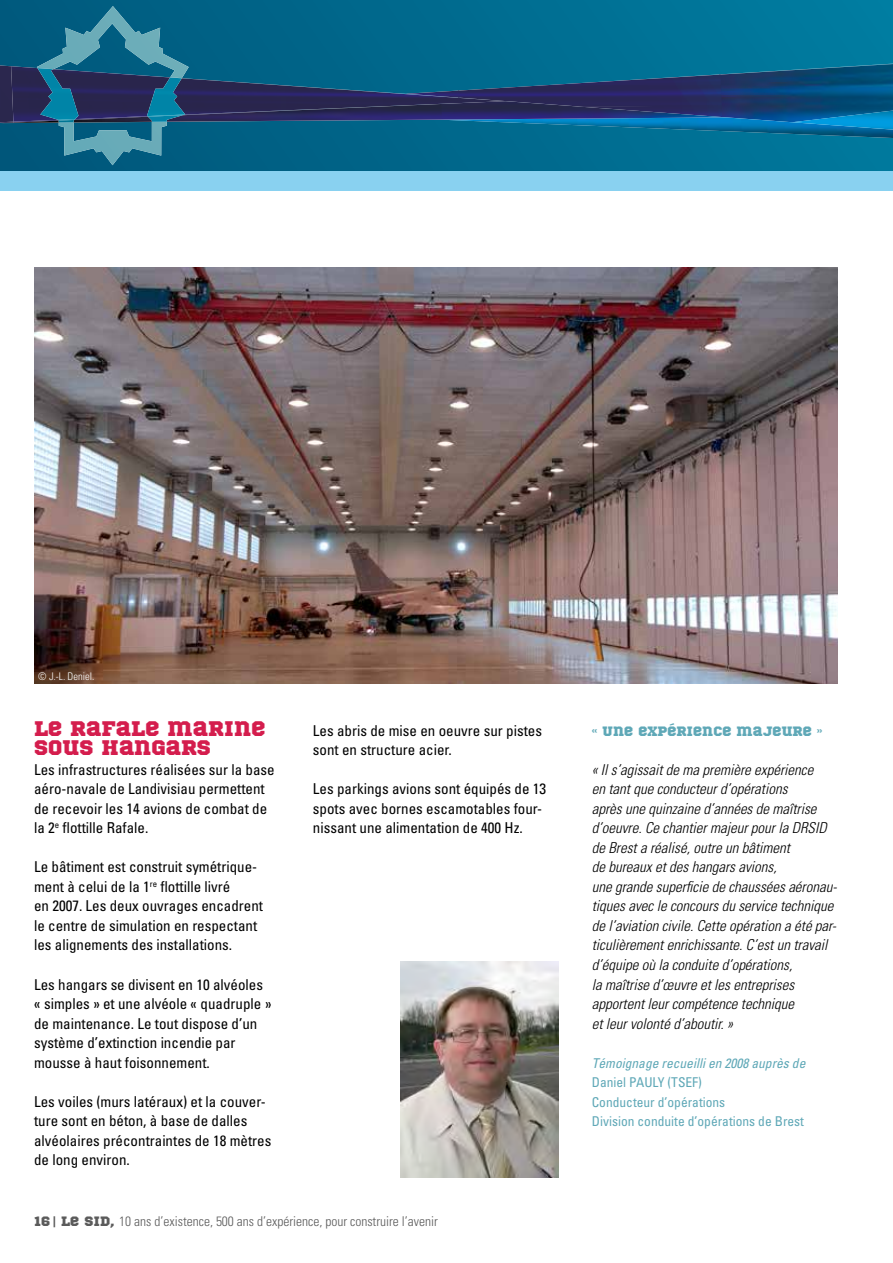
<style>
.page{position:relative;width:893px;height:1263px;background:#fff}
.page>*{position:absolute;margin:0;border:0;box-sizing:border-box;transform-origin:0 0}
.t1{font:21px/19.5px "Sports World";color:#d41d4d}
.t2{font:condensed 15px/19.5px "Univers";color:#000}
.t3{font:italic 300 condensed 15px/19.5px "Univers";color:#000}
.t4{font:condensed 13.5px/19.5px "Univers";color:#5fa8b7}
.t5{font:300 condensed 13.5px "Univers";color:#5b5b5b}
.t6{font:italic condensed 13.5px "Univers";color:#5fa8b7}
.t7{font:13.5px "Sports World";color:#5fa8b7}
.t8{font:300 condensed 10.5px "Univers";color:#fff}
.s1{font-family:"Sports World";font-weight:400;font-stretch:normal}
</style>
<div class="page">
<svg style="left:0;top:0;width:893px;height:171px;background:#006589"></svg>
<img style="left:167px;top:122px;width:273px;height:1px">
<img style="left:406px;top:12px;width:487px;height:65px">
<img style="left:0;top:64px;width:13px;height:58px">
<svg style="left:0;top:122px;width:13px;height:1px"></svg>
<img style="left:5px;top:123px;width:53px;height:1px">
<img style="left:671px;top:57px;width:121px;height:18px">
<img style="left:183px;top:107px;width:395px;height:15px">
<img style="left:719px;top:59px;width:73px;height:58px">
<img style="left:458px;top:75px;width:264px;height:32px">
<img style="left:578px;top:106px;width:144px;height:11px">
<img style="left:185px;top:78px;width:320px;height:37px">
<img style="left:440px;top:117px;width:352px;height:31px">
<img style="left:440px;top:119px;width:90px;height:1px">
<img style="left:185px;top:102px;width:310px;height:13px">
<div style="left:792px;top:134px;width:101px;height:37px;background:#00779b"></div>
<img style="left:792px;top:122px;width:101px;height:12px">
<img style="left:792px;top:16px;width:101px;height:106px">
<img style="left:11px;top:66px;width:26px;height:56px">
<img style="left:13px;top:120px;width:45px;height:1px">
<img style="left:13px;top:121px;width:45px;height:2px">
<img style="left:78px;top:78px;width:69px;height:38px">
<img style="left:78px;top:116px;width:70px;height:3px">
<svg style="left:37px;top:6px;width:152px;height:72px;background:#21728f"></svg>
<img style="left:37px;top:68px;width:41px;height:52px">
<img style="left:147px;top:77px;width:38px;height:40px">
<svg style="left:58px;top:119px;width:109px;height:46px;background:#2f7a94"></svg>
<img style="left:148px;top:115px;width:35px;height:7px">
<div style="left:0;top:171px;width:893px;height:20px;background:#89d1f0"></div>
<img style="left:34px;top:268px;width:804px;height:416px">
<img style="left:400px;top:961px;width:158px;height:217px">
<p class="t8" style="left:38px;top:670px;width:58px">© J.-L. Deniel.</p>
<h1 class="t1" style="left:34px;top:717px;width:233px">LE RAFALE MARINE<br>SOUS HANGARS</h1>
<p class="t2" style="left:34px;top:760px;width:242px">Les infrastructures réalisées sur la base aéro-navale de Landivisiau permettent de recevoir les 14 avions de combat de la 2<sup>e</sup> flottille Rafale.</p>
<p class="t2" style="left:34px;top:857px;width:231px">Le bâtiment est construit symétrique&shy;ment à celui de la 1<sup>re</sup> flottille livré<br>en 2007. Les deux ouvrages encadrent le centre de simulation en respectant les alignements des installations.</p>
<p class="t2" style="left:34px;top:974px;width:239px">Les hangars se divisent en 10 alvéoles « simples » et une alvéole « quadruple » de maintenance. Le tout dispose d’un système d’extinction incendie par mousse à haut foisonnement.</p>
<p class="t2" style="left:34px;top:1091px;width:239px">Les voiles (murs latéraux) et la couver&shy;ture sont en béton, à base de dalles alvéolaires précontraintes de 18 mètres de long environ.</p>
<p class="t2" style="left:313px;top:721px;width:231px">Les abris de mise en oeuvre sur pistes sont en structure acier.</p>
<p class="t2" style="left:313px;top:779px;width:235px">Les parkings avions sont équipés de 13 spots avec bornes escamotables four&shy;nissant une alimentation de 400 Hz.</p>
<p class="t5" style="left:34px;top:1213px;width:405px"><span class="s1">16 | LE SID,</span> 10 ans d’existence, 500 ans d’expérience, pour construire l’avenir</p>
<p class="t7" style="left:592px;top:720px;width:232px">« UNE EXPÉRIENCE MAJEURE »</p>
<p class="t3" style="left:592px;top:760px;width:247px">« Il s’agissait de ma première expérience<br>en tant que conducteur d’opérations<br>après une quinzaine d’années de maîtrise d’oeuvre. Ce chantier majeur pour la DRSID de Brest a réalisé, outre un bâtiment<br>de bureaux et des hangars avions,<br>une grande superficie de chaussées aéronau&shy;tiques avec le concours du service technique de l’aviation civile. Cette opération a été par&shy;ticulièrement enrichissante. C’est un travail d’équipe où la conduite d’opérations,<br>la maîtrise d’œuvre et les entreprises apportent leur compétence technique<br>et leur volonté d’aboutir. »</p>
<p class="t6" style="left:592px;top:1054px;width:215px">Témoignage recueilli en 2008 auprès de</p>
<p class="t4" style="left:592px;top:1072px;width:214px">Daniel PAULY (TSEF)<br>Conducteur d’opérations<br>Division conduite d’opérations de Brest</p>
</div>
